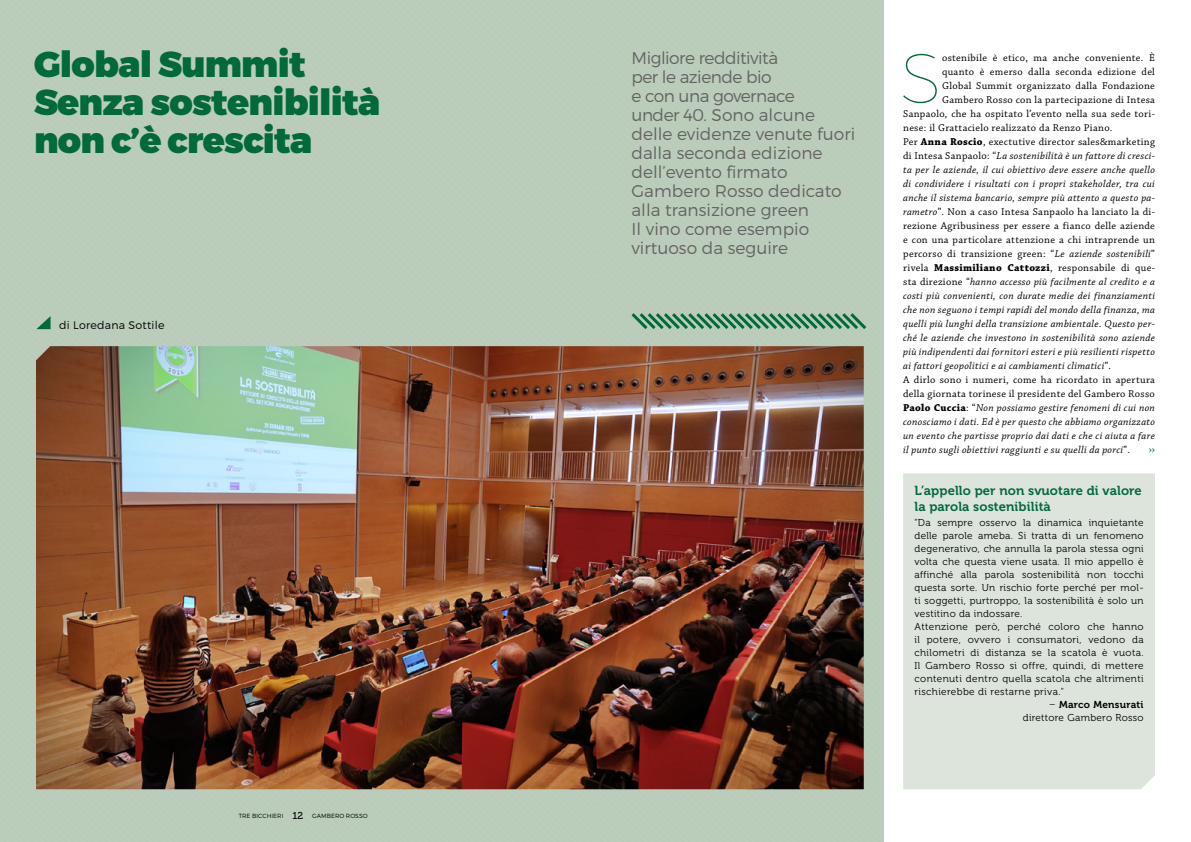
<style>
.page{position:relative;width:1191px;height:842px;background:#fff}
.page>*{position:absolute;margin:0;border:0;box-sizing:border-box;transform-origin:0 0}
.t1{font:100 70.6px "Montserrat";color:#006a3a}
.t2{font:900 36px/38px "Montserrat";letter-spacing:-.02em;color:#006a3a}
.t3{font:300 17px/19px "Montserrat";color:#646363}
.t4{font:13px/16px "Museo 700";letter-spacing:.01em;color:#006a3a}
.t5{font:12.5px "Chaparral Pro";color:#006a3a}
.t6{font:300 11px "Montserrat";letter-spacing:.02em;color:#000}
.t7{font:italic 10.5px "Chaparral Pro";letter-spacing:.03em;color:#000}
.t8{font:10.5px "Chaparral Pro";letter-spacing:.03em;color:#000}
.t9{font:10px/13px "Museo 300";letter-spacing:.03em;color:#000}
.t10{font:10px "Museo 700";letter-spacing:.03em;color:#000}
.t11{font:300 6px "Montserrat";letter-spacing:.01em;color:#000}
.s1{font-family:"Museo 500";font-weight:400;font-size:10px}
.s2{font-weight:700}
.s3{font-style:normal}
.s4{font-style:italic}
.s5{font-weight:700;font-style:normal}
.s6{font-family:"Museo 300"}
</style>
<div class="page">
<div style="left:595px;top:0;width:288px;height:842px;background:#baccba"></div>
<div style="left:0;top:0;width:595px;height:842px;background:#b9cbb9"></div>
<svg style="left:628px;top:310px;width:241px;height:22px;background:#80ad92"></svg>
<img style="left:36px;top:346px;width:827px;height:443px">
<svg style="left:36px;top:316px;width:15px;height:13px"></svg>
<div style="left:903px;top:473px;width:252px;height:316px;background:#dce4dc"></div>
<h2 class="t2" style="left:34px;top:47px;width:347px">Global Summit<br>Senza sostenibilità non c’è crescita</h2>
<p class="t6" style="left:59px;top:319px;width:107px">di Loredana Sottile</p>
<p class="t11" style="left:239px;top:812px;width:130px">TRE BICCHIERI <span class="s1">12</span> GAMBERO ROSSO</p>
<p class="t3" style="left:631px;top:48px;width:225px">Migliore redditività<br>per le aziende bio<br>e con una governace<br>under 40. Sono alcune delle evidenze venute fuori dalla seconda edizione dell’evento firmato<br>Gambero Rosso dedicato alla transizione green<br>Il vino come esempio virtuoso da seguire</p>
<h1 class="t1" style="left:900px;top:35px;width:43px">S</h1>
<p class="t8" style="left:942px;top:52px;width:214px">ostenibile è etico, ma anche conveniente. È</p>
<p class="t8" style="left:942px;top:66px;width:214px">quanto è emerso dalla seconda edizione del</p>
<p class="t8" style="left:942px;top:80px;width:214px">Global Summit organizzato dalla Fondazione</p>
<p class="t8" style="left:942px;top:94px;width:214px">Gambero Rosso con la partecipazione di Intesa</p>
<p class="t8" style="left:903px;top:108px;width:253px">Sanpaolo, che ha ospitato l’evento nella sua sede tori-</p>
<p class="t8" style="left:903px;top:122px;width:211px">nese: il Grattacielo realizzato da Renzo Piano.</p>
<p class="t8" style="left:903px;top:136px;width:253px">Per <span class="s2">Anna Roscio</span>, exectutive director sales&amp;marketing</p>
<p class="t7" style="left:903px;top:150px;width:253px"><span class="s3">di Intesa Sanpaolo: “</span>La sostenibilità è un fattore di cresci-</p>
<p class="t7" style="left:903px;top:164px;width:253px">ta per le aziende, il cui obiettivo deve essere anche quello</p>
<p class="t7" style="left:903px;top:178px;width:253px">di condividere i risultati con i propri stakeholder, tra cui</p>
<p class="t7" style="left:903px;top:192px;width:253px">anche il sistema bancario, sempre più attento a questo pa-</p>
<p class="t8" style="left:903px;top:206px;width:253px"><span class="s4">rametro</span>”. Non a caso Intesa Sanpaolo ha lanciato la di-</p>
<p class="t8" style="left:903px;top:220px;width:253px">rezione Agribusiness per essere a fianco delle aziende</p>
<p class="t8" style="left:903px;top:234px;width:253px">e con una particolare attenzione a chi intraprende un</p>
<p class="t8" style="left:903px;top:248px;width:253px">percorso di transizione green: “<span class="s4">Le aziende sostenibili</span>”</p>
<p class="t8" style="left:903px;top:262px;width:253px">rivela <span class="s2">Massimiliano Cattozzi</span>, responsabile di que-</p>
<p class="t7" style="left:903px;top:276px;width:253px"><span class="s3">sta direzione “</span>hanno accesso più facilmente al credito e a</p>
<p class="t7" style="left:903px;top:290px;width:253px">costi più convenienti, con durate medie dei finanziamenti</p>
<p class="t7" style="left:903px;top:304px;width:253px">che non seguono i tempi rapidi del mondo della finanza, ma</p>
<p class="t7" style="left:903px;top:318px;width:253px">quelli più lunghi della transizione ambientale. Questo per-</p>
<p class="t7" style="left:903px;top:332px;width:253px">ché le aziende che investono in sostenibilità sono aziende</p>
<p class="t7" style="left:903px;top:346px;width:253px">più indipendenti dai fornitori esteri e più resilienti rispetto</p>
<p class="t7" style="left:903px;top:360px;width:209px">ai fattori geopolitici e ai cambiamenti climatici<span class="s3">”.</span></p>
<p class="t8" style="left:903px;top:374px;width:253px">A dirlo sono i numeri, come ha ricordato in apertura</p>
<p class="t8" style="left:903px;top:388px;width:253px">della giornata torinese il presidente del Gambero Rosso</p>
<p class="t7" style="left:903px;top:402px;width:253px"><span class="s5">Paolo Cuccia</span><span class="s3">: “</span>Non possiamo gestire fenomeni di cui non</p>
<p class="t7" style="left:903px;top:416px;width:253px">conosciamo i dati. Ed è per questo che abbiamo organizzato</p>
<p class="t7" style="left:903px;top:430px;width:253px">un evento che partisse proprio dai dati e che ci aiuta a fare</p>
<p class="t7" style="left:903px;top:444px;width:228px">il punto sugli obiettivi raggiunti e su quelli da porci<span class="s3">”.</span></p>
<p class="t5" style="left:1148px;top:442px;width:8px">››</p>
<p class="t4" style="left:914px;top:483px;width:229px">L’appello per non svuotare di valore la parola sostenibilità</p>
<p class="t9" style="left:914px;top:516px;width:231px">"Da sempre osservo la dinamica inquietante delle parole ameba. Si tratta di un fenomeno degenerativo, che annulla la parola stessa ogni volta che questa viene usata. Il mio appello è affinché alla parola sostenibilità non tocchi questa sorte. Un rischio forte perché per mol&shy;ti soggetti, purtroppo, la sostenibilità è solo un vestitino da indossare.<br>Attenzione però, perché coloro che hanno il potere, ovvero i consumatori, vedono da chilometri di distanza se la scatola è vuota.<br>Il Gambero Rosso si offre, quindi, di mettere contenuti dentro quella scatola che altrimenti rischierebbe di restarne priva."</p>
<p class="t10" style="left:1049px;top:699px;width:96px"><span class="s6">–</span> Marco Mensurati</p>
<p class="t9" style="left:1022px;top:711px;width:122px">direttore Gambero Rosso</p>
</div>
